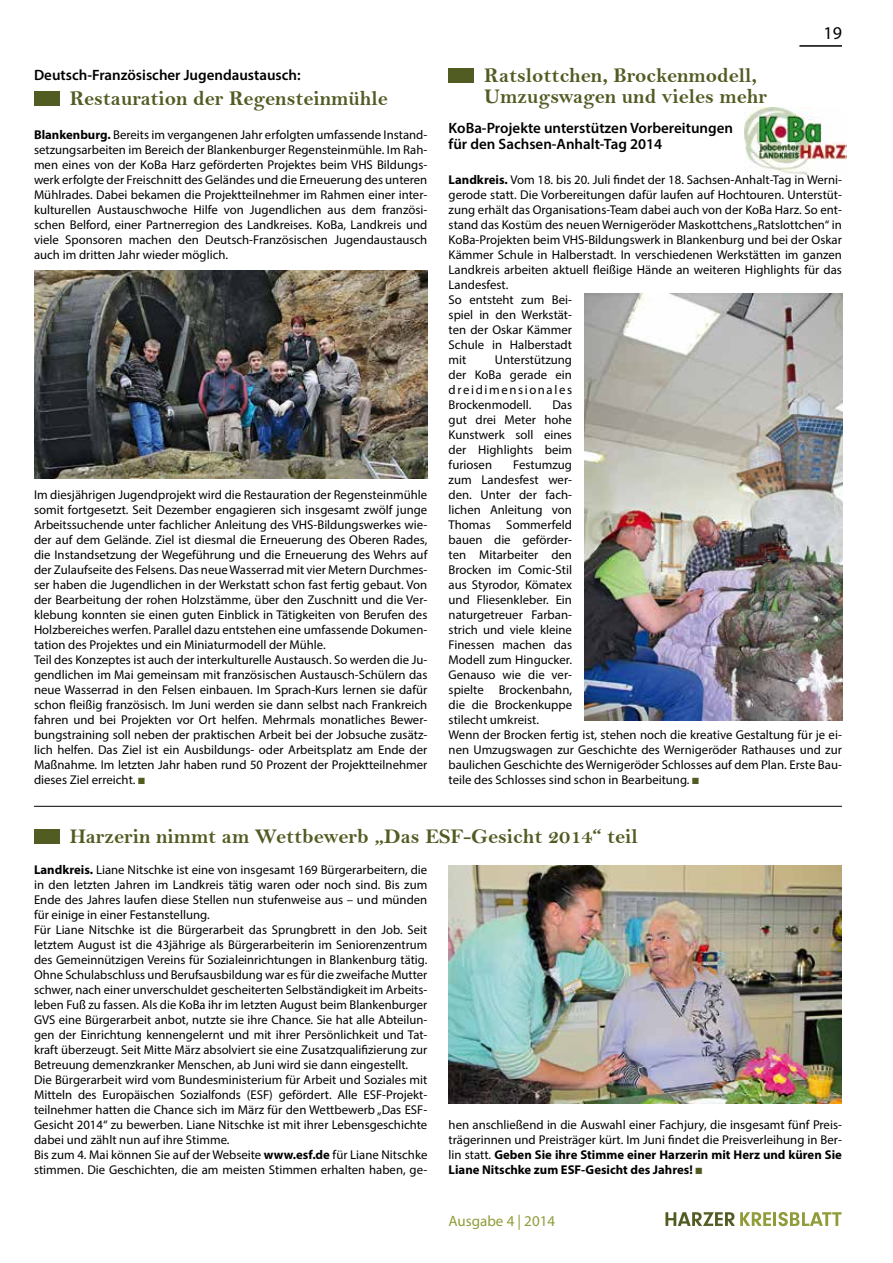
<style>
.page{position:relative;width:893px;height:1263px;background:#fff}
.page>*{position:absolute;margin:0;border:0;box-sizing:border-box;transform-origin:0 0}
.t1{font:21px/21px "Bell MT Bold";color:#515c23}
.t2{font:18px "Myriad Pro";color:#000}
.t3{font:600 15px/16.5px "Myriad Pro";color:#000}
.t4{font:15px "Myriad Pro";color:#909c38}
.t5{font:12.75px/15px "Myriad Pro";color:#000;text-align:justify}
.s1{font-weight:700}
.s2{color:#515c23}
</style>
<div class="page">
<svg style="left:665px;top:1212px;width:106px;height:14px"></svg>
<hr style="left:773px;top:1212px;width:3px;height:14px;background:#909c38">
<svg style="left:778px;top:1212px;width:63px;height:14px"></svg>
<hr style="left:799px;top:45px;width:43px;height:2px;background:#000">
<div style="left:34px;top:91px;width:26px;height:15px;background:#515c23"></div>
<div style="left:449px;top:68px;width:25px;height:15px;background:#515c23"></div>
<div style="left:34px;top:829px;width:26px;height:15px;background:#515c23"></div>
<img style="left:34px;top:270px;width:393px;height:208px">
<img style="left:585px;top:293px;width:257px;height:427px">
<img style="left:449px;top:865px;width:393px;height:238px">
<hr style="left:34px;top:806px;width:808px;height:1px;background:#000">
<img style="left:744px;top:108px;width:102px;height:66px">
<p class="t3" style="left:34px;top:66px;width:268px">Deutsch-Französischer Jugendaustausch:</p>
<h1 class="t1" style="left:70px;top:88px;width:320px">Restauration der Regensteinmühle</h1>
<p class="t5" style="left:34px;top:127px;width:395px"><span class="s1">Blankenburg.</span> Bereits im vergangenen Jahr erfolgten umfassende Instand&shy;setzungsarbeiten im Bereich der Blankenburger Regensteinmühle. Im Rah&shy;men eines von der KoBa Harz geförderten Projektes beim VHS Bildungs&shy;werk erfolgte der Freischnitt des Geländes und die Erneuerung des unteren Mühlrades. Dabei bekamen die Projektteilnehmer im Rahmen einer inter&shy;kulturellen Austauschwoche Hilfe von Jugendlichen aus dem französi&shy;schen Belford, einer Partnerregion des Landkreises. KoBa, Landkreis und viele Sponsoren machen den Deutsch-Französischen Jugendaustausch auch im dritten Jahr wieder möglich.</p>
<p class="t5" style="left:34px;top:487px;width:395px;text-align:left">Im diesjährigen Jugendprojekt wird die Restauration der Regensteinmühle somit fortgesetzt. Seit Dezember engagieren sich insgesamt zwölf junge Arbeitssuchende unter fachlicher Anleitung des VHS-Bildungswerkes wie&shy;der auf dem Gelände. Ziel ist diesmal die Erneuerung des Oberen Rades, die Instandsetzung der Wegeführung und die Erneuerung des Wehrs auf der Zulaufseite des Felsens. Das neue Wasserrad mit vier Metern Durchmes&shy;ser haben die Jugendlichen in der Werkstatt schon fast fertig gebaut. Von der Bearbeitung der rohen Holzstämme, über den Zuschnitt und die Ver&shy;klebung konnten sie einen guten Einblick in Tätigkeiten von Berufen des Holzbereiches werfen. Parallel dazu entstehen eine umfassende Dokumen&shy;tation des Projektes und ein Miniaturmodell der Mühle.<br>Teil des Konzeptes ist auch der interkulturelle Austausch. So werden die Ju&shy;gendlichen im Mai gemeinsam mit französischen Austausch-Schülern das neue Wasserrad in den Felsen einbauen. Im Sprach-Kurs lernen sie dafür schon fleißig französisch. Im Juni werden sie dann selbst nach Frankreich fahren und bei Projekten vor Ort helfen. Mehrmals monatliches Bewer&shy;bungstraining soll neben der praktischen Arbeit bei der Jobsuche zusätz&shy;lich helfen. Das Ziel ist ein Ausbildungs- oder Arbeitsplatz am Ende der Maßnahme. Im letzten Jahr haben rund 50 Prozent der Projektteilnehmer dieses Ziel erreicht. <span class="s2">■</span></p>
<h1 class="t1" style="left:484px;top:65px;width:284px">Ratslottchen, Brockenmodell,<br>Umzugswagen und vieles mehr</h1>
<h2 class="t2" style="left:823px;top:22px;width:20px">19</h2>
<p class="t3" style="left:449px;top:119px;width:286px">KoBa-Projekte unterstützen Vorbereitungen für den Sachsen-Anhalt-Tag 2014</p>
<p class="t5" style="left:449px;top:172px;width:395px;text-align:left"><span class="s1">Landkreis.</span> Vom 18. bis 20. Juli findet der 18. Sachsen-Anhalt-Tag in Werni&shy;gerode statt. Die Vorbereitungen dafür laufen auf Hochtouren. Unterstüt&shy;zung erhält das Organisations-Team dabei auch von der KoBa Harz. So ent&shy;stand das Kostüm des neuen Wernigeröder Maskottchens „Ratslottchen“ in KoBa-Projekten beim VHS-Bildungswerk in Blankenburg und bei der Oskar Kämmer Schule in Halberstadt. In verschiedenen Werkstätten im ganzen Landkreis arbeiten aktuell fleißige Hände an weiteren Highlights für das Landesfest.<br>So entsteht zum Bei-<br>spiel in den Werkstät-<br>ten der Oskar Kämmer<br>Schule in Halberstadt<br>mit</p>
<p class="t5" style="left:449px;top:352px;width:125px;text-indent:46px">Unterstützung der KoBa gerade ein dreidimensionales Brockenmodell.</p>
<p class="t5" style="left:449px;top:397px;width:125px;text-indent:104px">Das gut drei Meter hohe Kunstwerk soll eines der Highlights beim furiosen</p>
<p class="t5" style="left:449px;top:457px;width:395px;text-align:left;text-indent:65px">Festumzug<br>zum Landesfest wer-<br>den. Unter der fach-<br>lichen Anleitung von<br>Thomas Sommerfeld<br>bauen die geförder-<br>ten Mitarbeiter den<br>Brocken im Comic-Stil<br>aus Styrodor, Kömatex<br>und Fliesenkleber. Ein<br>naturgetreuer Farban-<br>strich und viele kleine<br>Finessen machen das<br>Modell zum Hingucker.<br>Genauso wie die ver-<br>spielte Brockenbahn,<br>die die Brockenkuppe<br>stilecht umkreist.<br>Wenn der Brocken fertig ist, stehen noch die kreative Gestaltung für je ei&shy;nen Umzugswagen zur Geschichte des Wernigeröder Rathauses und zur baulichen Geschichte des Wernigeröder Schlosses auf dem Plan. Erste Bau&shy;teile des Schlosses sind schon in Bearbeitung. <span class="s2">■</span></p>
<h1 class="t1" style="left:70px;top:826px;width:570px">Harzerin nimmt am Wettbewerb „Das ESF-Gesicht 2014“ teil</h1>
<p class="t5" style="left:34px;top:862px;width:395px;text-align:left"><span class="s1">Landkreis.</span> Liane Nitschke ist eine von insgesamt 169 Bürgerarbeitern, die in den letzten Jahren im Landkreis tätig waren oder noch sind. Bis zum Ende des Jahres laufen diese Stellen nun stufenweise aus – und münden für einige in einer Festanstellung.<br>Für Liane Nitschke ist die Bürgerarbeit das Sprungbrett in den Job. Seit letztem August ist die 43jährige als Bürgerarbeiterin im Seniorenzentrum des Gemeinnützigen Vereins für Sozialeinrichtungen in Blankenburg tätig.<br>Ohne Schulabschluss und Berufsausbildung war es für die zweifache Mutter schwer, nach einer unverschuldet gescheiterten Selbständigkeit im Arbeits&shy;leben Fuß zu fassen. Als die KoBa ihr im letzten August beim Blankenburger GVS eine Bürgerarbeit anbot, nutzte sie ihre Chance. Sie hat alle Abteilun&shy;gen der Einrichtung kennengelernt und mit ihrer Persönlichkeit und Tat&shy;kraft überzeugt. Seit Mitte März absolviert sie eine Zusatzqualifizierung zur Betreuung demenzkranker Menschen, ab Juni wird sie dann eingestellt.<br>Die Bürgerarbeit wird vom Bundesministerium für Arbeit und Soziales mit Mitteln des Europäischen Sozialfonds (ESF) gefördert. Alle ESF-Projekt&shy;teilnehmer hatten die Chance sich im März für den Wettbewerb „Das ESF-Gesicht 2014“ zu bewerben. Liane Nitschke ist mit ihrer Lebensgeschichte dabei und zählt nun auf ihre Stimme.<br>Bis zum 4. Mai können Sie auf der Webseite <span class="s1">www.esf.de</span> für Liane Nitschke stimmen. Die Geschichten, die am meisten Stimmen erhalten haben, ge-</p>
<p class="t5" style="left:449px;top:1117px;width:395px">hen anschließend in die Auswahl einer Fachjury, die insgesamt fünf Preis&shy;trägerinnen und Preisträger kürt. Im Juni findet die Preisverleihung in Ber&shy;lin statt. <span class="s1">Geben Sie ihre Stimme einer Harzerin mit Herz und küren Sie Liane Nitschke zum ESF-Gesicht des Jahres!</span> <span class="s2">■</span></p>
<p class="t4" style="left:449px;top:1211px;width:108px">Ausgabe 4 | 2014</p>
</div>
